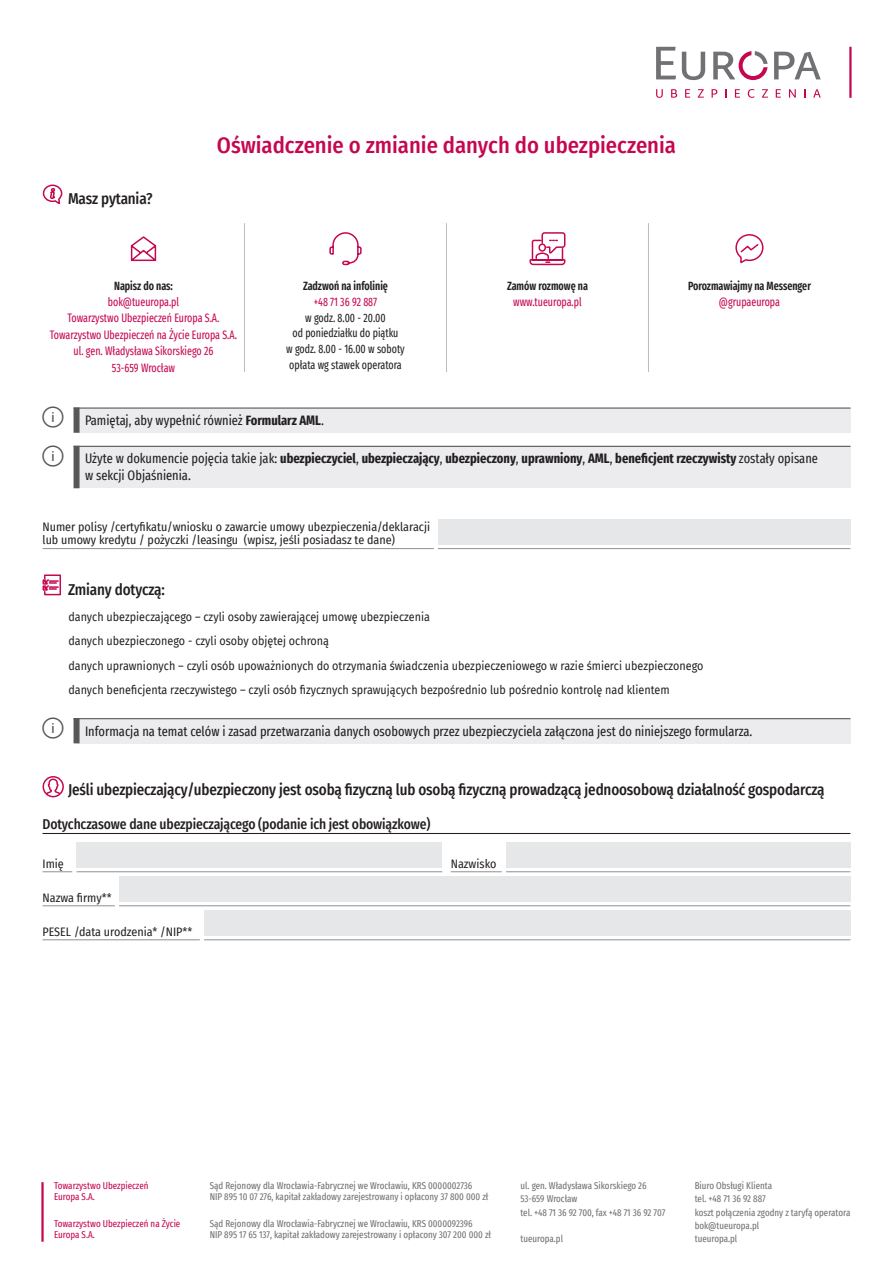
<style>
.page{position:relative;width:893px;height:1263px;background:#fff}
.page>*{position:absolute;margin:0;border:0;box-sizing:border-box;transform-origin:0 0}
.F_tytuł{font:500 22.5px "Fira Sans Condensed";color:#c50750}
.F_h1{font:500 15.75px "Fira Sans Condensed";letter-spacing:-.01em;color:#231f20;scale:.95 1}
.F_h2{font:500 14.25px "Fira Sans Condensed";letter-spacing:-.01em;color:#231f20;scale:.95 1}
.t1{font:extra-condensed 13.5px "Fira Sans";color:#231f20}
.t2{font:700 extra-condensed 13.5px/17.2px "Fira Sans";color:#231f20}
.t3{font:12px "Fira Sans";color:#231f20;scale:.9 1}
.form_n1A{font:12px/13.6px "Fira Sans Condensed";color:#231f20}
.t4{font:extra-condensed 12px "Fira Sans";color:#c50750;scale:.9 1}
.t5{font:extra-condensed 12px/14.2px "Fira Sans";color:#231f20;text-align:center;scale:.9 1}
.t6{font:600 extra-condensed 12px "Fira Sans";color:#231f20;scale:.9 1}
.t7{font:extra-condensed 9.75px/13.4px "Fira Sans";color:#717074}
.t8{font:extra-condensed 9.75px/11.2px "Fira Sans";color:#c50750}
.s1{font-weight:700}
.s2{font-weight:400}
</style>
<div class="page">
<hr style="left:849px;top:47px;width:3px;height:51px;background:#c50750">
<hr style="left:41px;top:1182px;width:3px;height:60px;background:#c50750">
<hr style="left:244px;top:223px;width:1px;height:149px;background:#bcbdc0">
<hr style="left:446px;top:223px;width:1px;height:149px;background:#bcbdc0">
<hr style="left:648px;top:223px;width:1px;height:149px;background:#bcbdc0">
<svg style="left:130px;top:236px;width:27px;height:26px"></svg>
<svg style="left:735px;top:234px;width:29px;height:30px"></svg>
<svg style="left:329px;top:232px;width:33px;height:34px"></svg>
<svg style="left:529px;top:232px;width:37px;height:34px"></svg>
<svg style="left:42px;top:184px;width:21px;height:20px"></svg>
<div style="left:77px;top:408px;width:773px;height:25px;background:#ececee"></div>
<div style="left:74px;top:407px;width:6px;height:26px;background:#57585a"></div>
<hr style="left:74px;top:407px;width:776px;height:2px;background:#57585a">
<div style="left:77px;top:446px;width:773px;height:42px;background:#ececee"></div>
<div style="left:74px;top:446px;width:6px;height:42px;background:#57585a"></div>
<hr style="left:74px;top:446px;width:776px;height:1px;background:#57585a">
<div style="left:77px;top:719px;width:773px;height:24px;background:#ececee"></div>
<div style="left:74px;top:718px;width:6px;height:25px;background:#57585a"></div>
<hr style="left:74px;top:718px;width:776px;height:1px;background:#57585a">
<hr style="left:43px;top:548px;width:391px;height:1px;background:#939598">
<div style="left:438px;top:519px;width:412px;height:25px;background:#e6e7e9"></div>
<hr style="left:438px;top:548px;width:412px;height:1px;background:#939598">
<svg style="left:42px;top:574px;width:19px;height:22px"></svg>
<hr style="left:43px;top:833px;width:807px;height:1px;background:#231f20">
<div style="left:77px;top:842px;width:365px;height:25px;background:#e6e7e9"></div>
<hr style="left:77px;top:871px;width:365px;height:1px;background:#939598">
<div style="left:119px;top:876px;width:731px;height:25px;background:#e6e7e9"></div>
<hr style="left:119px;top:905px;width:731px;height:1px;background:#939598">
<div style="left:506px;top:842px;width:344px;height:25px;background:#e6e7e9"></div>
<hr style="left:506px;top:871px;width:344px;height:1px;background:#939598">
<svg style="left:43px;top:871px;width:29px;height:1px"></svg>
<hr style="left:43px;top:905px;width:72px;height:1px;background:#939598">
<hr style="left:43px;top:939px;width:157px;height:1px;background:#939598">
<div style="left:204px;top:910px;width:646px;height:25px;background:#e6e7e9"></div>
<hr style="left:204px;top:939px;width:646px;height:1px;background:#939598">
<hr style="left:451px;top:871px;width:51px;height:1px;background:#939598">
<svg style="left:42px;top:776px;width:22px;height:22px"></svg>
<svg style="left:656px;top:47px;width:20px;height:32px"></svg>
<svg style="left:682px;top:52px;width:23px;height:28px"></svg>
<svg style="left:774px;top:52px;width:47px;height:27px"></svg>
<svg style="left:656px;top:89px;width:7px;height:9px"></svg>
<svg style="left:671px;top:89px;width:6px;height:9px"></svg>
<svg style="left:685px;top:89px;width:5px;height:9px"></svg>
<svg style="left:698px;top:89px;width:6px;height:9px"></svg>
<svg style="left:712px;top:89px;width:5px;height:9px"></svg>
<svg style="left:735px;top:89px;width:5px;height:9px"></svg>
<svg style="left:748px;top:89px;width:6px;height:9px"></svg>
<svg style="left:762px;top:89px;width:6px;height:9px"></svg>
<svg style="left:776px;top:89px;width:5px;height:9px"></svg>
<svg style="left:789px;top:89px;width:7px;height:9px"></svg>
<svg style="left:813px;top:89px;width:8px;height:9px"></svg>
<svg style="left:713px;top:51px;width:54px;height:29px"></svg>
<p class="F_h1" style="left:68px;top:186px;width:91px">Masz pytania?</p>
<p class="F_tytuł" style="left:217px;top:127px;width:460px">Oświadczenie o zmianie danych do ubezpieczenia</p>
<p class="t6" style="left:114px;top:276px;width:67px">Napisz do nas:</p>
<p class="t4" style="left:108px;top:293px;width:81px">bok@tueuropa.pl</p>
<p class="t4" style="left:67px;top:309px;width:170px">Towarzystwo Ubezpieczeń Europa S.A.</p>
<p class="t4" style="left:50px;top:326px;width:210px">Towarzystwo Ubezpieczeń na Życie Europa S.A.</p>
<p class="t4" style="left:74px;top:342px;width:157px">ul. gen. Władysława Sikorskiego 26</p>
<p class="t4" style="left:112px;top:358px;width:72px">53-659 Wrocław</p>
<p class="t6" style="left:303px;top:276px;width:96px">Zadzwoń na infolinię</p>
<p class="t4" style="left:314px;top:293px;width:72px">+48 71 36 92 887</p>
<p class="t5" style="left:293px;top:311px;width:119px">w godz. 8.00 - 20.00<br>od poniedziałku do piątku</p>
<p class="t5" style="left:286px;top:341px;width:133px">w godz. 8.00 - 16.00 w soboty</p>
<p class="t5" style="left:289px;top:358px;width:127px">opłata wg stawek operatora</p>
<p class="t6" style="left:507px;top:276px;width:91px">Zamów rozmowę na</p>
<p class="t4" style="left:513px;top:293px;width:78px">www.tueuropa.pl</p>
<p class="t6" style="left:688px;top:276px;width:138px">Porozmawiajmy na Messenger</p>
<p class="t4" style="left:719px;top:293px;width:69px">@grupaeuropa</p>
<p class="t1" style="left:85px;top:410px;width:240px">Pamiętaj, aby wypełnić również <span class="s1">Formularz AML</span>.</p>
<p class="t2" style="left:85px;top:449px;width:734px"><span class="s2">Użyte w dokumencie pojęcia takie jak:</span> ubezpieczyciel<span class="s2">,</span> ubezpieczający<span class="s2">,</span> ubezpieczony<span class="s2">,</span> uprawniony<span class="s2">,</span> AML<span class="s2">,</span> beneficjent rzeczywisty <span class="s2">zostały opisane w sekcji Objaśnienia.</span></p>
<p class="form_n1A" style="left:43px;top:519px;width:389px">Numer polisy /certyfikatu/wniosku o zawarcie umowy ubezpieczenia/deklaracji lub umowy kredytu / pożyczki /leasingu (wpisz, jeśli posiadasz te dane)</p>
<p class="F_h1" style="left:68px;top:577px;width:103px">Zmiany dotyczą:</p>
<p class="t3" style="left:68px;top:608px;width:403px">danych ubezpieczającego – czyli osoby zawierającej umowę ubezpieczenia</p>
<p class="t3" style="left:68px;top:632px;width:291px">danych ubezpieczonego - czyli osoby objętej ochroną</p>
<p class="t3" style="left:68px;top:657px;width:707px">danych uprawnionych – czyli osób upoważnionych do otrzymania świadczenia ubezpieczeniowego w razie śmierci ubezpieczonego</p>
<p class="t3" style="left:68px;top:681px;width:669px">danych beneficjenta rzeczywistego – czyli osób fizycznych sprawujących bezpośrednio lub pośrednio kontrolę nad klientem</p>
<p class="t1" style="left:85px;top:721px;width:669px">Informacja na temat celów i zasad przetwarzania danych osobowych przez ubezpieczyciela załączona jest do niniejszego formularza.</p>
<p class="F_h1" style="left:68px;top:777px;width:798px">Jeśli ubezpieczający/ubezpieczony jest osobą fizyczną lub osobą fizyczną prowadzącą jednoosobową działalność gospodarczą</p>
<p class="F_h2" style="left:43px;top:813px;width:410px">Dotychczasowe dane ubezpieczającego (podanie ich jest obowiązkowe)</p>
<p class="form_n1A" style="left:43px;top:856px;width:23px">Imię</p>
<p class="form_n1A" style="left:43px;top:890px;width:71px">Nazwa firmy**</p>
<p class="form_n1A" style="left:43px;top:924px;width:151px">PESEL /data urodzenia* /NIP**</p>
<p class="form_n1A" style="left:451px;top:856px;width:47px">Nazwisko</p>
<p class="t8" style="left:54px;top:1179px;width:96px">Towarzystwo Ubezpieczeń<br>Europa S.A.</p>
<p class="t8" style="left:54px;top:1217px;width:128px">Towarzystwo Ubezpieczeń na Życie<br>Europa S.A.</p>
<p class="t7" style="left:210px;top:1179px;width:280px;line-height:11.2px">Sąd Rejonowy dla Wrocławia-Fabrycznej we Wrocławiu, KRS 0000002736<br>NIP 895 10 07 276, kapitał zakładowy zarejestrowany i opłacony 37 800 000 zł</p>
<p class="t7" style="left:210px;top:1217px;width:283px;line-height:11.2px">Sąd Rejonowy dla Wrocławia-Fabrycznej we Wrocławiu, KRS 0000092396<br>NIP 895 17 65 137, kapitał zakładowy zarejestrowany i opłacony 307 200 000 zł</p>
<p class="t7" style="left:520px;top:1178px;width:146px">ul. gen. Władysława Sikorskiego 26<br>53-659 Wrocław<br>tel. +48 71 36 92 700, fax +48 71 36 92 707</p>
<p class="t7" style="left:520px;top:1232px;width:44px">tueuropa.pl</p>
<p class="t7" style="left:695px;top:1178px;width:157px">Biuro Obsługi Klienta<br>tel. +48 71 36 92 887<br>koszt połączenia zgodny z taryfą operatora bok@tueuropa.pl<br>tueuropa.pl</p>
</div>
